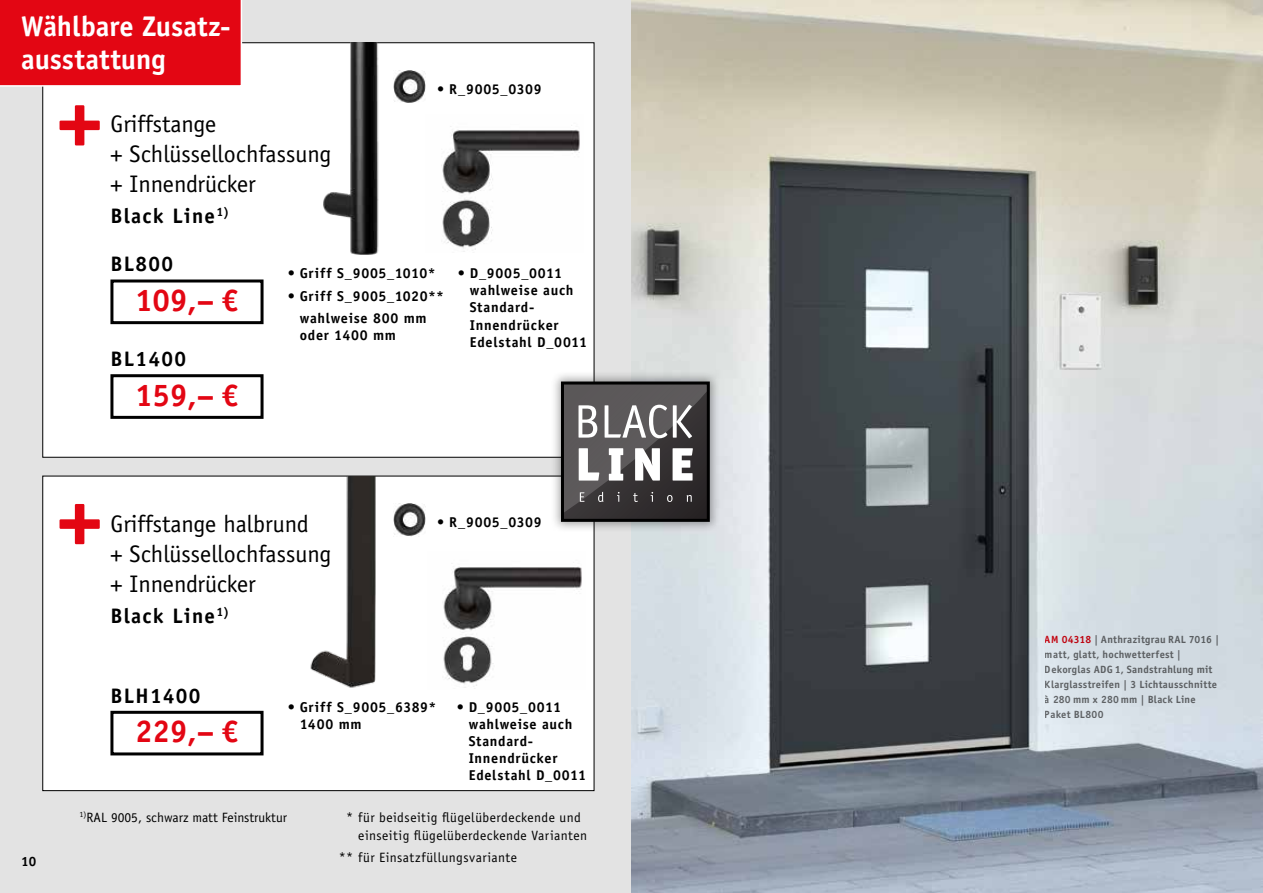
<style>
.page{position:relative;width:1263px;height:893px;background:#fff}
.page>*{position:absolute;margin:0;border:0;box-sizing:border-box;transform-origin:0 0}
.t1{font:700 31.5px "Officina Sans Std";color:#e30613}
.t2{font:700 28.5px/33px "Officina Sans Std";color:#fff}
.t3{font:24px/30px "Officina Sans Std";color:#000}
.t4{font:700 21px "Officina Sans Std";letter-spacing:.06em;color:#000}
.t5{font:700 14.25px/17.1px "Officina Sans Std";letter-spacing:.05em;color:#000}
.t6{font:13.5px "Officina Sans Std";letter-spacing:.03em;color:#000}
.t7{font:13.5px "Officina Sans Std";color:#000}
.t8{font:700 13.5px "Officina Sans Std";color:#000}
.t9{font:700 10.5px/15px "Officina Sans Std";letter-spacing:.02em;color:#706f6f}
.s1{font-size:14.25px}
.s2{color:#e30613}
</style>
<div class="page">
<div style="left:0;top:0;width:631px;height:893px;background:#e3e3e3"></div>
<div style="left:42px;top:42px;width:552px;height:416px;background:#fff"></div>
<div style="left:42px;top:476px;width:552px;height:315px;background:#fff"></div>
<img style="left:631px;top:0;width:632px;height:893px">
<div style="left:550px;top:371px;width:170px;height:162px;background:#000;opacity:.35"></div>
<div style="left:561px;top:381px;width:149px;height:141px;border:3px solid #000"></div>
<svg style="left:562px;top:383px;width:146px;height:137px;background:#636061"></svg>
<svg style="left:60px;top:105px;width:40px;height:40px;background:#f3979c"></svg>
<div style="left:112px;top:281px;width:150px;height:42px;background:#fff"></div>
<div style="left:110px;top:279px;width:154px;height:45px;border:3px solid #000"></div>
<div style="left:112px;top:376px;width:150px;height:41px;background:#fff"></div>
<div style="left:110px;top:374px;width:154px;height:45px;border:3px solid #000"></div>
<img style="left:294px;top:43px;width:132px;height:241px">
<svg style="left:60px;top:504px;width:40px;height:40px;background:#f3979c"></svg>
<div style="left:112px;top:712px;width:150px;height:42px;background:#fff"></div>
<div style="left:110px;top:711px;width:154px;height:44px;border:3px solid #000"></div>
<img style="left:303px;top:476px;width:85px;height:217px">
<img style="left:427px;top:551px;width:158px;height:138px">
<img style="left:426px;top:114px;width:157px;height:139px">
<img style="left:393px;top:504px;width:32px;height:32px">
<img style="left:393px;top:71px;width:32px;height:32px">
<div style="left:0;top:0;width:242px;height:87px;background:#e30613"></div>
<h2 class="t2" style="left:21px;top:10px;width:211px">Wählbare Zusatz&shy;ausstattung</h2>
<h3 class="t3" style="left:110px;top:109px;width:222px">Griffstange<br>+ Schlüssellochfassung + Innendrücker</h3>
<h3 class="t4" style="left:110px;top:203px;width:120px">Black Line<sup>1)</sup></h3>
<p class="t5" style="left:437px;top:80px;width:106px">• R_9005_0309</p>
<h3 class="t4" style="left:110px;top:251px;width:64px">BL800</h3>
<h1 class="t1" style="left:135px;top:281px;width:105px">109,– €</h1>
<h3 class="t4" style="left:110px;top:346px;width:77px">BL1400</h3>
<h1 class="t1" style="left:135px;top:375px;width:105px">159,– €</h1>
<p class="t5" style="left:288px;top:265px;width:149px">• Griff S_9005_1010*</p>
<p class="t5" style="left:288px;top:284px;width:158px;line-height:22.5px;text-align:center">• Griff S_9005_1020** wahlweise 800 mm</p>
<p class="t5" style="left:300px;top:327px;width:98px">oder 1400 mm</p>
<p class="t5" style="left:470px;top:265px;width:119px;text-indent:-12px">• D_9005_0011 wahlweise auch<br>Standard-<br>Innendrücker<br>Edelstahl D_0011</p>
<h3 class="t3" style="left:110px;top:509px;width:222px">Griffstange halbrund<br>+ Schlüssellochfassung + Innendrücker</h3>
<h3 class="t4" style="left:110px;top:603px;width:120px">Black Line<sup>1)</sup></h3>
<p class="t5" style="left:437px;top:513px;width:106px">• R_9005_0309</p>
<p class="t8" style="left:21px;top:853px;width:16px">10</p>
<h3 class="t4" style="left:110px;top:682px;width:92px">BLH1400</h3>
<h1 class="t1" style="left:135px;top:712px;width:105px">229,– €</h1>
<p class="t5" style="left:300px;top:698px;width:138px;text-indent:-12px">• Griff S_9005_6389*<br>1400 mm</p>
<p class="t5" style="left:469px;top:698px;width:119px;text-indent:-12px">• D_9005_0011 wahlweise auch<br>Standard-<br>Innendrücker<br>Edelstahl D_0011</p>
<p class="t7" style="left:80px;top:809px;width:209px"><sup>1)</sup>RAL 9005, schwarz matt Feinstruktur</p>
<p class="t6" style="left:346px;top:809px;width:236px"><span class="s1">*</span> für beidseitig flügelüberdeckende und</p>
<p class="t6" style="left:339px;top:849px;width:180px"><span class="s1">**</span> für Einsatzfüllungsvariante</p>
<p class="t6" style="left:358px;top:827px;width:230px">einseitig flügelüberdeckende Varianten</p>
<p class="t9" style="left:1045px;top:632px;width:176px"><span class="s2">AM 04318</span> | Anthrazitgrau RAL 7016 | matt, glatt, hochwetterfest |<br>Dekorglas ADG 1, Sandstrahlung mit<br>Klarglasstreifen | 3 Lichtausschnitte à 280 mm x 280 mm | Black Line<br>Paket BL800</p>
</div>
